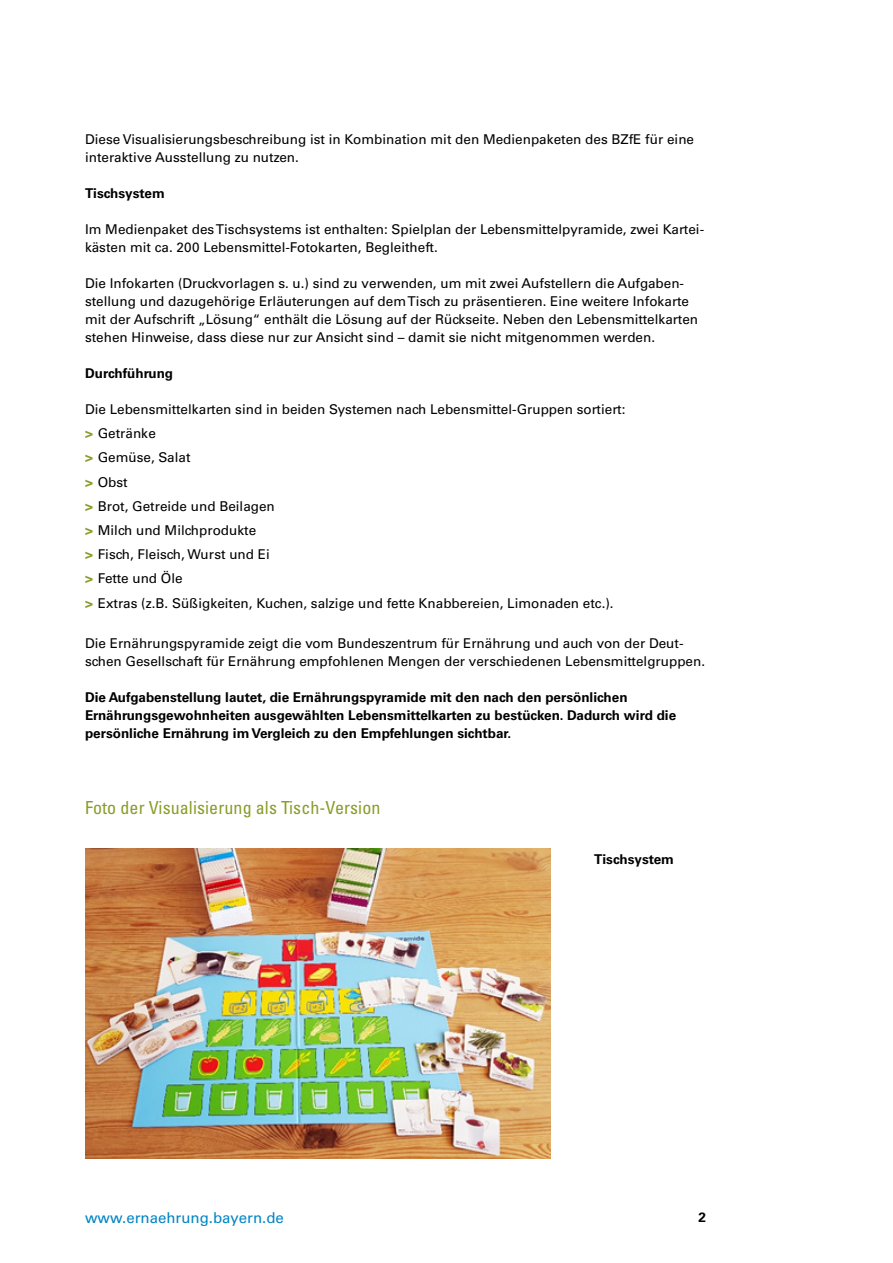
<style>
.page{position:relative;width:893px;height:1263px;background:#fff}
.page>*{position:absolute;margin:0;border:0;box-sizing:border-box;transform-origin:0 0}
.Innenseiten_I_Zwischenhead_gruen{font:condensed 18px "Univers";letter-spacing:.005em;color:#899d27}
.t1{font:15px "Univers";color:#0085c3}
.Innenseiten_I_Fliesstext{font:13.5px/18px "Univers";color:#000}
.Innenseiten_I_Fliesstext-2{font:700 13.5px/18px "Univers";color:#000}
.s1{font-weight:700;color:#899d27}
</style>
<div class="page">
<img style="left:85px;top:848px;width:466px;height:311px">
<p class="Innenseiten_I_Fliesstext" style="left:85px;top:130px;width:610px">Diese Visualisierungsbeschreibung ist in Kombination mit den Medienpaketen des BZfE für eine interaktive Ausstellung zu nutzen.</p>
<p class="Innenseiten_I_Fliesstext-2" style="left:85px;top:184px;width:81px">Tischsystem</p>
<p class="Innenseiten_I_Fliesstext" style="left:85px;top:220px;width:621px">Im Medienpaket des Tischsystems ist enthalten: Spielplan der Lebensmittelpyramide, zwei Kartei&shy;kästen mit ca. 200 Lebensmittel-Fotokarten, Begleitheft.</p>
<p class="Innenseiten_I_Fliesstext" style="left:85px;top:274px;width:615px">Die Infokarten (Druckvorlagen s. u.) sind zu verwenden, um mit zwei Aufstellern die Aufgaben&shy;stellung und dazugehörige Erläuterungen auf dem Tisch zu präsentieren. Eine weitere Infokarte mit der Aufschrift „Lösung“ enthält die Lösung auf der Rückseite. Neben den Lebensmittelkarten stehen Hinweise, dass diese nur zur Ansicht sind – damit sie nicht mitgenommen werden.</p>
<p class="Innenseiten_I_Fliesstext-2" style="left:85px;top:364px;width:90px">Durchführung</p>
<p class="Innenseiten_I_Fliesstext" style="left:85px;top:400px;width:542px">Die Lebensmittelkarten sind in beiden Systemen nach Lebensmittel-Gruppen sortiert:</p>
<p class="Innenseiten_I_Fliesstext" style="left:85px;top:424px;width:72px"><span class="s1">&gt;</span> Getränke</p>
<p class="Innenseiten_I_Fliesstext" style="left:85px;top:449px;width:107px"><span class="s1">&gt;</span> Gemüse, Salat</p>
<p class="Innenseiten_I_Fliesstext" style="left:85px;top:473px;width:44px"><span class="s1">&gt;</span> Obst</p>
<p class="Innenseiten_I_Fliesstext" style="left:85px;top:497px;width:191px"><span class="s1">&gt;</span> Brot, Getreide und Beilagen</p>
<p class="Innenseiten_I_Fliesstext" style="left:85px;top:521px;width:173px"><span class="s1">&gt;</span> Milch und Milchprodukte</p>
<p class="Innenseiten_I_Fliesstext" style="left:85px;top:546px;width:186px"><span class="s1">&gt;</span> Fisch, Fleisch, Wurst und Ei</p>
<p class="Innenseiten_I_Fliesstext" style="left:85px;top:570px;width:99px"><span class="s1">&gt;</span> Fette und Öle</p>
<p class="Innenseiten_I_Fliesstext" style="left:85px;top:594px;width:530px"><span class="s1">&gt;</span> Extras (z.B. Süßigkeiten, Kuchen, salzige und fette Knabbereien, Limonaden etc.).</p>
<p class="Innenseiten_I_Fliesstext" style="left:85px;top:634px;width:622px">Die Ernährungspyramide zeigt die vom Bundeszentrum für Ernährung und auch von der Deut&shy;schen Gesellschaft für Ernährung empfohlenen Mengen der verschiedenen Lebensmittelgruppen.</p>
<p class="Innenseiten_I_Fliesstext-2" style="left:85px;top:688px;width:593px">Die Aufgabenstellung lautet, die Ernährungspyramide mit den nach den persönlichen<br>Ernährungsgewohnheiten ausgewählten Lebensmittelkarten zu bestücken. Dadurch wird die persönliche Ernährung im Vergleich zu den Empfehlungen sichtbar.</p>
<h2 class="Innenseiten_I_Zwischenhead_gruen" style="left:85px;top:796px;width:297px">Foto der Visualisierung als Tisch-Version</h2>
<p class="Innenseiten_I_Fliesstext-2" style="left:594px;top:850px;width:81px">Tischsystem</p>
<p class="t1" style="left:85px;top:1209px;width:200px">www.ernaehrung.bayern.de</p>
<p class="Innenseiten_I_Fliesstext-2" style="left:698px;top:1208px;width:9px">2</p>
</div>
